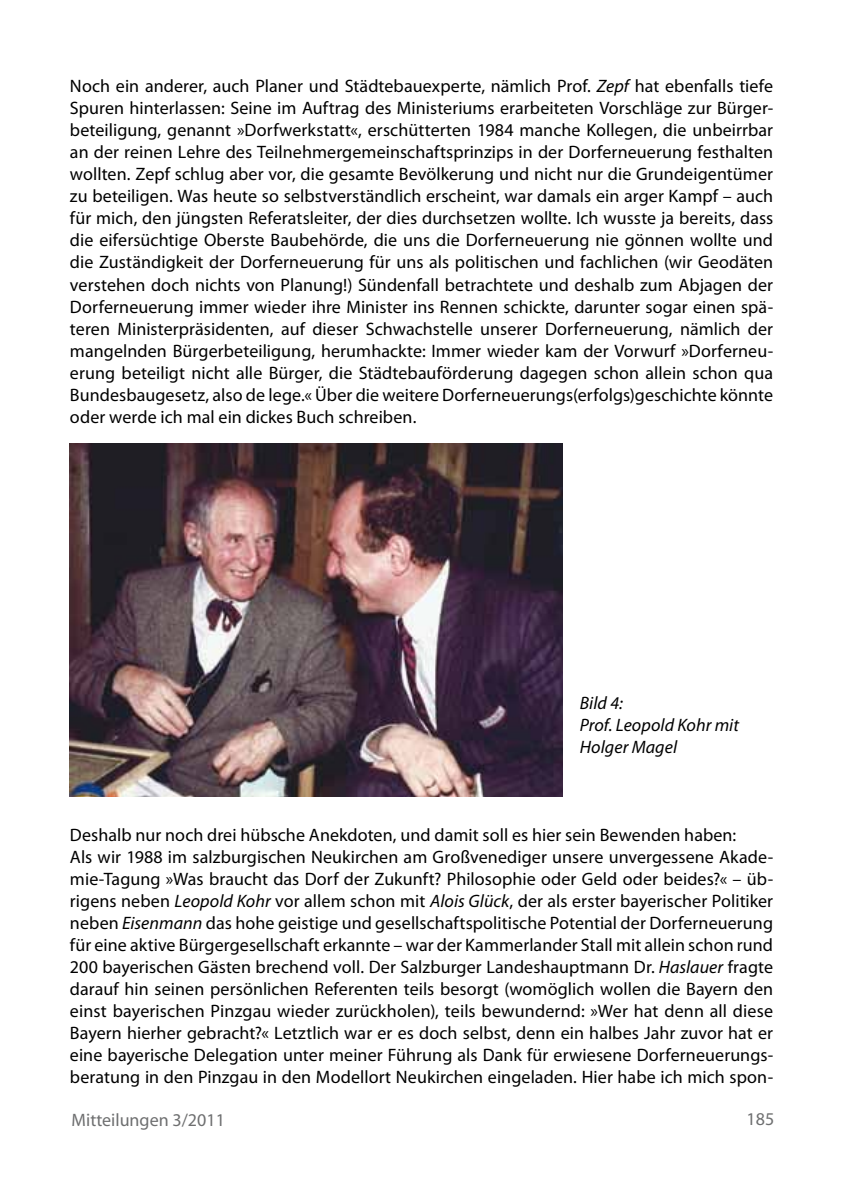
<style>
.page{position:relative;width:844px;height:1196px;background:#fff}
.page>*{position:absolute;margin:0;border:0;box-sizing:border-box;transform-origin:0 0}
.t1{font:18px/22px "Myriad Pro";letter-spacing:.005em;color:#000;text-align:justify}
.t2{font:italic 18px/22px "Myriad Pro";letter-spacing:.005em;color:#000}
.t3{font:18px "Myriad";color:#6e6f70}
.s1{font-style:italic}
</style>
<div class="page">
<img style="left:69px;top:444px;width:494px;height:352px">
<p class="t1" style="left:70px;top:75px;width:705px">Noch ein anderer, auch Planer und Städtebauexperte, nämlich Prof. <span class="s1">Zepf</span> hat ebenfalls tiefe Spuren hinterlassen: Seine im Auftrag des Ministeriums erarbeiteten Vorschläge zur Bürger&shy;beteiligung, genannt »Dorfwerkstatt«, erschütterten 1984 manche Kollegen, die unbeirrbar an der reinen Lehre des Teilnehmergemeinschaftsprinzips in der Dorferneuerung festhalten wollten. Zepf schlug aber vor, die gesamte Bevölkerung und nicht nur die Grundeigentümer zu beteiligen. Was heute so selbstverständlich erscheint, war damals ein arger Kampf – auch für mich, den jüngsten Referatsleiter, der dies durchsetzen wollte. Ich wusste ja bereits, dass die eifersüchtige Oberste Baubehörde, die uns die Dorferneuerung nie gönnen wollte und die Zuständigkeit der Dorferneuerung für uns als politischen und fachlichen (wir Geodäten verstehen doch nichts von Planung!) Sündenfall betrachtete und deshalb zum Abjagen der Dorferneuerung immer wieder ihre Minister ins Rennen schickte, darunter sogar einen spä&shy;teren Ministerpräsidenten, auf dieser Schwachstelle unserer Dorferneuerung, nämlich der mangelnden Bürgerbeteiligung, herumhackte: Immer wieder kam der Vorwurf »Dorferneu&shy;erung beteiligt nicht alle Bürger, die Städtebauförderung dagegen schon allein schon qua Bundesbaugesetz, also de lege.« Über die weitere Dorferneuerungs(erfolgs)geschichte könnte oder werde ich mal ein dickes Buch schreiben.</p>
<p class="t2" style="left:580px;top:691px;width:161px">Bild 4:<br>Prof. Leopold Kohr mit<br>Holger Magel</p>
<p class="t1" style="left:70px;top:823px;width:704px;text-align:left">Deshalb nur noch drei hübsche Anekdoten, und damit soll es hier sein Bewenden haben:<br>Als wir 1988 im salzburgischen Neukirchen am Großvenediger unsere unvergessene Akade&shy;mie-Tagung »Was braucht das Dorf der Zukunft? Philosophie oder Geld oder beides?« – üb&shy;rigens neben <span class="s1">Leopold Kohr</span> vor allem schon mit <span class="s1">Alois Glück</span>, der als erster bayerischer Politiker neben <span class="s1">Eisenmann</span> das hohe geistige und gesellschaftspolitische Potential der Dorferneuerung für eine aktive Bürgergesellschaft erkannte – war der Kammerlander Stall mit allein schon rund 200 bayerischen Gästen brechend voll. Der Salzburger Landeshauptmann Dr. <span class="s1">Haslauer</span> fragte darauf hin seinen persönlichen Referenten teils besorgt (womöglich wollen die Bayern den einst bayerischen Pinzgau wieder zurückholen), teils bewundernd: »Wer hat denn all diese Bayern hierher gebracht?« Letztlich war er es doch selbst, denn ein halbes Jahr zuvor hat er eine bayerische Delegation unter meiner Führung als Dank für erwiesene Dorferneuerungs&shy;beratung in den Pinzgau in den Modellort Neukirchen eingeladen. Hier habe ich mich spon-</p>
<p class="t3" style="left:72px;top:1110px;width:155px">Mitteilungen 3/2011</p>
<p class="t3" style="left:746px;top:1109px;width:29px">185</p>
</div>
